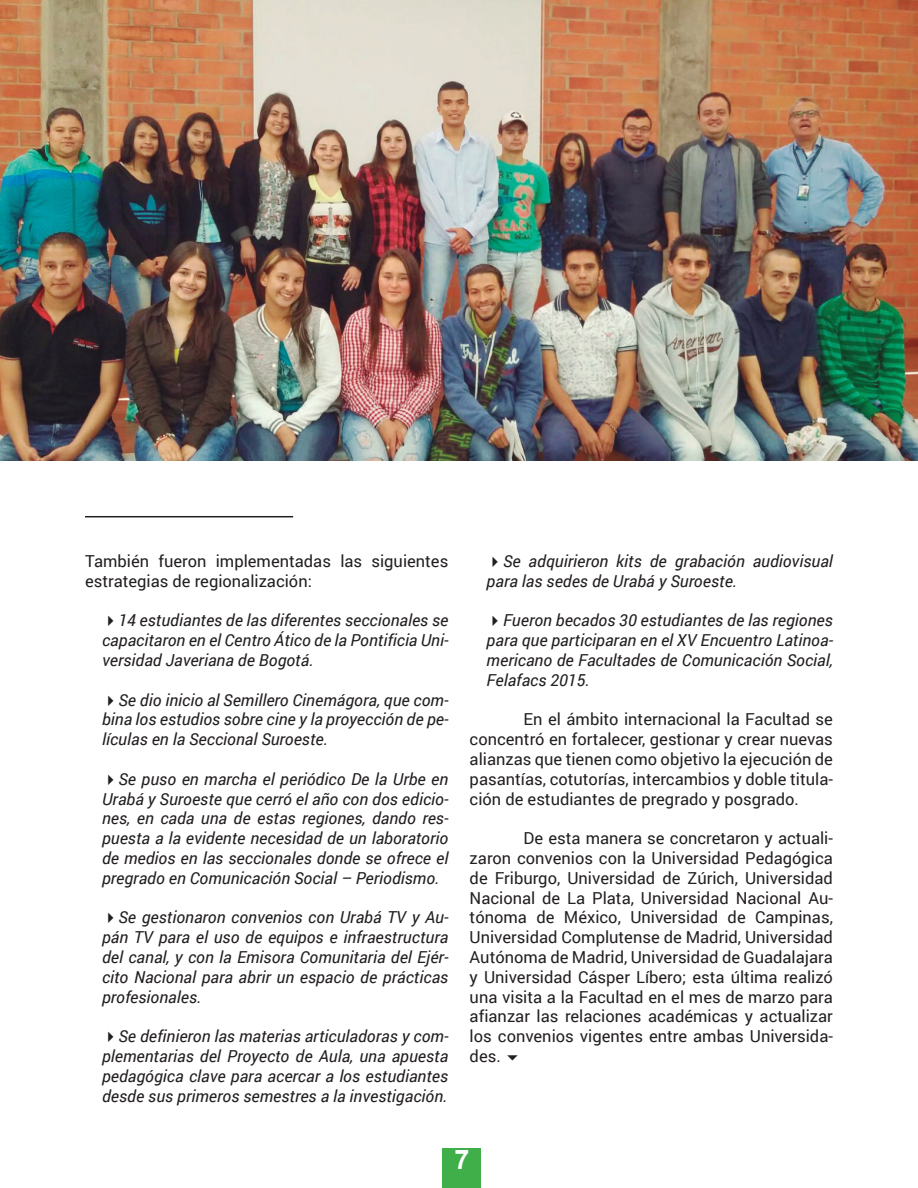
<style>
.page{position:relative;width:918px;height:1188px;background:#fff}
.page>*{position:absolute;margin:0;border:0;box-sizing:border-box;transform-origin:0 0}
.t1{font:700 27px "Arial";color:#fff}
.t2{font:italic 16.5px/19.8px "Roboto";color:#231f20;text-align:justify}
.t3{font:16.5px/19.8px "Roboto";color:#231f20;text-align:justify}
</style>
<div class="page">
<div style="left:443px;top:1149px;width:38px;height:39px;background:#40ae49"></div>
<hr style="left:85px;top:516px;width:208px;height:1px;background:#231f20">
<img style="left:0;top:0;width:918px;height:461px">
<p class="t3" style="left:85px;top:551px;width:365px">También fueron implementadas las siguientes estrategias de regionalización:</p>
<p class="t2" style="left:102px;top:610px;width:348px">✔14 estudiantes de las diferentes seccionales se capacitaron en el Centro Ático de la Pontificia Uni&shy;versidad Javeriana de Bogotá.</p>
<p class="t2" style="left:102px;top:689px;width:348px">✔Se dio inicio al Semillero Cinemágora, que com&shy;bina los estudios sobre cine y la proyección de pe&shy;lículas en la Seccional Suroeste.</p>
<p class="t2" style="left:102px;top:768px;width:348px">✔Se puso en marcha el periódico De la Urbe en Urabá y Suroeste que cerró el año con dos edicio&shy;nes, en cada una de estas regiones, dando res&shy;puesta a la evidente necesidad de un laboratorio de medios en las seccionales donde se ofrece el pregrado en Comunicación Social – Periodismo.</p>
<p class="t2" style="left:102px;top:907px;width:348px">✔Se gestionaron convenios con Urabá TV y Au&shy;pán TV para el uso de equipos e infraestructura del canal, y con la Emisora Comunitaria del Ejér&shy;cito Nacional para abrir un espacio de prácticas profesionales.</p>
<p class="t2" style="left:102px;top:1026px;width:348px">✔Se definieron las materias articuladoras y com&shy;plementarias del Proyecto de Aula, una apuesta pedagógica clave para acercar a los estudiantes desde sus primeros semestres a la investigación.</p>
<p class="t2" style="left:487px;top:551px;width:348px">✔Se adquirieron kits de grabación audiovisual para las sedes de Urabá y Suroeste.</p>
<p class="t2" style="left:487px;top:610px;width:348px">✔Fueron becados 30 estudiantes de las regiones para que participaran en el XV Encuentro Latinoa&shy;mericano de Facultades de Comunicación Social, Felafacs 2015.</p>
<p class="t3" style="left:470px;top:709px;width:365px;text-indent:54px">En el ámbito internacional la Facultad se concentró en fortalecer, gestionar y crear nuevas alianzas que tienen como objetivo la ejecución de pasantías, cotutorías, intercambios y doble titula&shy;ción de estudiantes de pregrado y posgrado.</p>
<p class="t3" style="left:470px;top:828px;width:365px;text-indent:54px">De esta manera se concretaron y actuali&shy;zaron convenios con la Universidad Pedagógica de Friburgo, Universidad de Zúrich, Universidad Nacional de La Plata, Universidad Nacional Au&shy;tónoma de México, Universidad de Campinas, Universidad Complutense de Madrid, Universidad Autónoma de Madrid, Universidad de Guadalajara y Universidad Cásper Líbero; esta última realizó una visita a la Facultad en el mes de marzo para afianzar las relaciones académicas y actualizar los convenios vigentes entre ambas Universida&shy;des.</p>
<h1 class="t1" style="left:454px;top:1141px;width:17px">7</h1>
</div>
